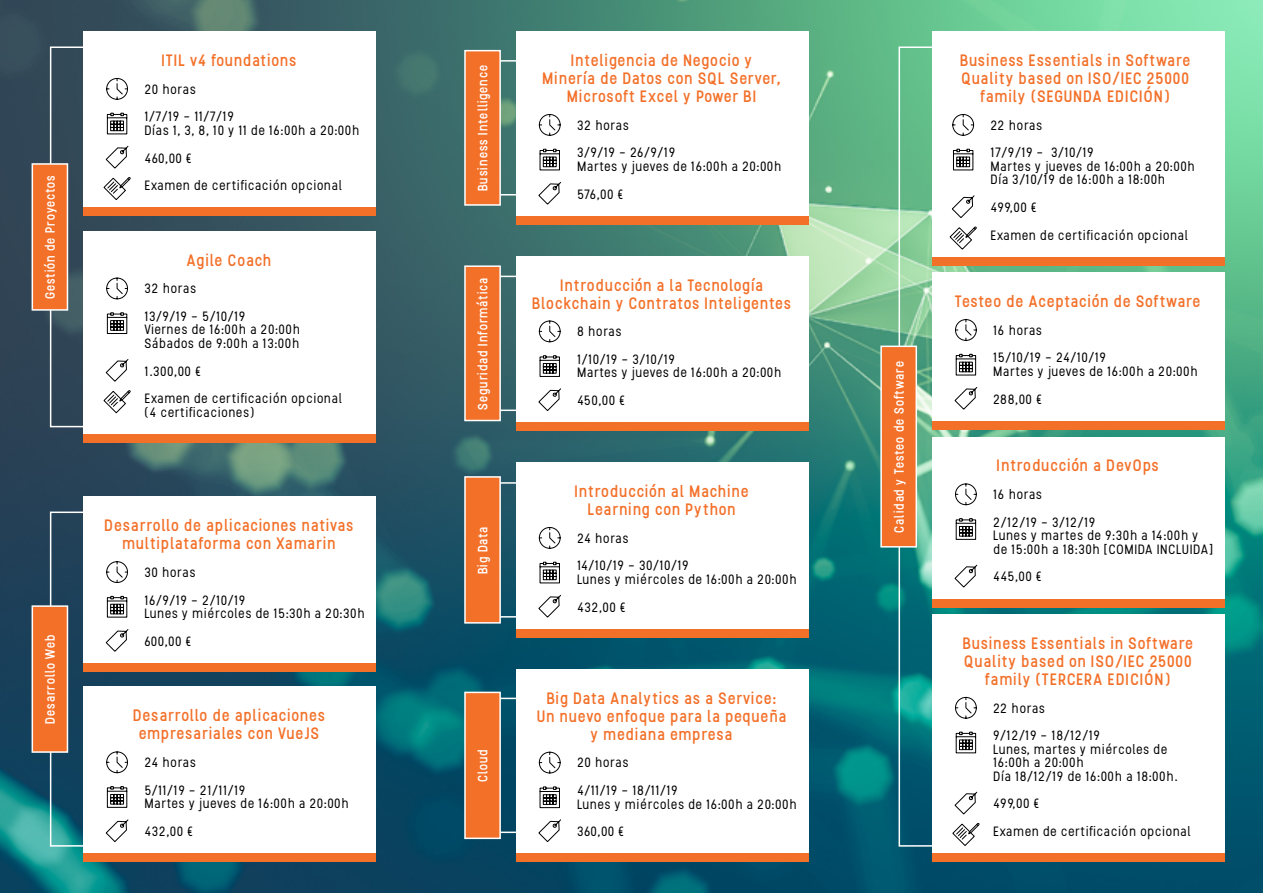
<style>
.page{position:relative;width:1263px;height:893px;background:#fff}
.page>*{position:absolute;margin:0;border:0;box-sizing:border-box;transform-origin:0 0}
.t1{font:500 16.5px/18px "Stellar";letter-spacing:.015em;color:#f37029;text-align:center}
.t2{font:13.5px/13.5px "Stellar";letter-spacing:.025em;color:#000}
.t3{font:500 13.5px "Stellar";letter-spacing:.015em;color:#fff}
</style>
<div class="page">
<img style="left:0;top:0;width:1263px;height:893px">
<div style="left:50px;top:47px;width:37px;height:380px;border:2px solid #fff"></div>
<div style="left:50px;top:511px;width:37px;height:336px;border:2px solid #fff"></div>
<div style="left:898px;top:47px;width:37px;height:800px;border:2px solid #fff"></div>
<div style="left:83px;top:496px;width:293px;height:176px;background:#fff"></div>
<div style="left:83px;top:687px;width:293px;height:175px;background:#fff"></div>
<div style="left:32px;top:163px;width:36px;height:148px;background:#f37029;border:2px solid #fff"></div>
<div style="left:880px;top:346px;width:37px;height:202px;background:#f37029;border:2px solid #fff"></div>
<div style="left:32px;top:605px;width:36px;height:148px;background:#f37029;border:2px solid #fff"></div>
<div style="left:83px;top:663px;width:293px;height:9px;background:#f37029"></div>
<div style="left:83px;top:853px;width:293px;height:9px;background:#f37029"></div>
<svg style="left:106px;top:561px;width:22px;height:22px"></svg>
<svg style="left:106px;top:751px;width:22px;height:23px"></svg>
<svg style="left:106px;top:595px;width:22px;height:23px"></svg>
<svg style="left:106px;top:786px;width:22px;height:22px"></svg>
<div style="left:516px;top:31px;width:292px;height:193px;background:#fff"></div>
<div style="left:464px;top:50px;width:37px;height:156px;background:#f37029;border:2px solid #fff"></div>
<div style="left:516px;top:216px;width:292px;height:8px;background:#f37029"></div>
<svg style="left:538px;top:114px;width:23px;height:22px"></svg>
<svg style="left:539px;top:148px;width:21px;height:23px"></svg>
<svg style="left:538px;top:182px;width:23px;height:23px"></svg>
<svg style="left:105px;top:629px;width:24px;height:23px"></svg>
<div style="left:932px;top:437px;width:292px;height:170px;background:#fff"></div>
<div style="left:932px;top:599px;width:292px;height:8px;background:#f37029"></div>
<svg style="left:955px;top:483px;width:22px;height:23px"></svg>
<svg style="left:955px;top:518px;width:21px;height:22px"></svg>
<svg style="left:954px;top:564px;width:24px;height:24px"></svg>
<div style="left:516px;top:256px;width:292px;height:175px;background:#fff"></div>
<div style="left:516px;top:422px;width:292px;height:9px;background:#f37029"></div>
<div style="left:464px;top:265px;width:37px;height:156px;background:#f37029;border:2px solid #fff"></div>
<svg style="left:538px;top:320px;width:23px;height:23px"></svg>
<svg style="left:539px;top:355px;width:21px;height:22px"></svg>
<svg style="left:538px;top:388px;width:23px;height:23px"></svg>
<div style="left:932px;top:272px;width:292px;height:157px;background:#fff"></div>
<div style="left:932px;top:421px;width:292px;height:8px;background:#f37029"></div>
<svg style="left:955px;top:319px;width:22px;height:22px"></svg>
<svg style="left:955px;top:353px;width:21px;height:23px"></svg>
<svg style="left:954px;top:387px;width:24px;height:23px"></svg>
<svg style="left:105px;top:819px;width:24px;height:23px"></svg>
<div style="left:83px;top:31px;width:293px;height:185px;background:#fff"></div>
<div style="left:83px;top:207px;width:293px;height:9px;background:#f37029"></div>
<svg style="left:106px;top:78px;width:22px;height:22px"></svg>
<svg style="left:106px;top:112px;width:22px;height:23px"></svg>
<svg style="left:105px;top:145px;width:24px;height:24px"></svg>
<svg style="left:103px;top:177px;width:28px;height:23px"></svg>
<div style="left:932px;top:31px;width:292px;height:234px;background:#fff"></div>
<div style="left:932px;top:257px;width:292px;height:8px;background:#f37029"></div>
<svg style="left:952px;top:114px;width:22px;height:22px"></svg>
<svg style="left:953px;top:148px;width:21px;height:23px"></svg>
<svg style="left:952px;top:195px;width:23px;height:23px"></svg>
<svg style="left:949px;top:226px;width:28px;height:24px"></svg>
<div style="left:83px;top:231px;width:293px;height:212px;background:#fff"></div>
<div style="left:83px;top:434px;width:293px;height:9px;background:#f37029"></div>
<svg style="left:106px;top:277px;width:22px;height:23px"></svg>
<svg style="left:106px;top:312px;width:22px;height:22px"></svg>
<svg style="left:105px;top:359px;width:24px;height:23px"></svg>
<svg style="left:103px;top:390px;width:28px;height:24px"></svg>
<div style="left:516px;top:462px;width:292px;height:175px;background:#fff"></div>
<div style="left:464px;top:476px;width:37px;height:148px;background:#f37029;border:2px solid #fff"></div>
<div style="left:516px;top:629px;width:292px;height:8px;background:#f37029"></div>
<svg style="left:538px;top:527px;width:23px;height:22px"></svg>
<svg style="left:539px;top:561px;width:21px;height:23px"></svg>
<svg style="left:538px;top:594px;width:23px;height:24px"></svg>
<div style="left:516px;top:669px;width:292px;height:193px;background:#fff"></div>
<div style="left:516px;top:853px;width:292px;height:9px;background:#f37029"></div>
<div style="left:464px;top:692px;width:37px;height:147px;background:#f37029;border:2px solid #fff"></div>
<svg style="left:538px;top:751px;width:23px;height:23px"></svg>
<svg style="left:539px;top:786px;width:21px;height:22px"></svg>
<svg style="left:538px;top:819px;width:23px;height:23px"></svg>
<div style="left:932px;top:614px;width:292px;height:247px;background:#fff"></div>
<svg style="left:955px;top:696px;width:22px;height:23px"></svg>
<svg style="left:955px;top:731px;width:21px;height:23px"></svg>
<svg style="left:954px;top:791px;width:24px;height:24px"></svg>
<div style="left:932px;top:853px;width:292px;height:9px;background:#f37029"></div>
<svg style="left:952px;top:823px;width:28px;height:23px"></svg>
<p class="t3" style="left:42px;top:299px;width:126px;rotate:-90deg">Gestión de Proyectos</p>
<p class="t3" style="left:42px;top:724px;width:92px;rotate:-90deg">Desarrollo Web</p>
<p class="t1" style="left:162px;top:51px;width:137px">ITIL v4 foundations</p>
<p class="t2" style="left:145px;top:82px;width:53px">20 horas</p>
<p class="t2" style="left:145px;top:110px;width:217px">1/7/19 - 11/7/19<br>Días 1, 3, 8, 10 y 11 de 16:00h a 20:00h</p>
<p class="t2" style="left:145px;top:144px;width:199px;line-height:27.6px">460,00 €<br>Examen de certificación opcional</p>
<p class="t1" style="left:187px;top:251px;width:86px">Agile Coach</p>
<p class="t2" style="left:145px;top:282px;width:54px">32 horas</p>
<p class="t2" style="left:145px;top:310px;width:157px">13/9/19 - 5/10/19<br>Viernes de 16:00h a 20:00h<br>Sábados de 9:00h a 13:00h</p>
<p class="t2" style="left:145px;top:364px;width:59px">1.300,00 €</p>
<p class="t2" style="left:145px;top:392px;width:199px">Examen de certificación opcional (4 certificaciones)</p>
<p class="t1" style="left:105px;top:516px;width:251px">Desarrollo de aplicaciones nativas multiplataforma con Xamarin</p>
<p class="t2" style="left:145px;top:565px;width:53px">30 horas</p>
<p class="t2" style="left:145px;top:593px;width:222px">16/9/19 - 2/10/19<br>Lunes y miércoles de 15:30h a 20:30h</p>
<p class="t2" style="left:145px;top:634px;width:49px">600,00 €</p>
<p class="t1" style="left:133px;top:707px;width:194px">Desarrollo de aplicaciones empresariales con VueJS</p>
<p class="t2" style="left:145px;top:756px;width:53px">24 horas</p>
<p class="t2" style="left:145px;top:783px;width:206px">5/11/19 - 21/11/19<br>Martes y jueves de 16:00h a 20:00h</p>
<p class="t2" style="left:145px;top:825px;width:51px">432,00 €</p>
<p class="t3" style="left:475px;top:191px;width:128px;rotate:-90deg">Business Intelligence</p>
<p class="t3" style="left:475px;top:410px;width:134px;rotate:-90deg">Seguridad Informática</p>
<p class="t3" style="left:475px;top:574px;width:50px;rotate:-90deg">Big Data</p>
<p class="t3" style="left:475px;top:782px;width:35px;rotate:-90deg">Cloud</p>
<p class="t1" style="left:542px;top:51px;width:241px">Inteligencia de Negocio y<br>Minería de Datos con SQL Server,<br>Microsoft Excel y Power BI</p>
<p class="t2" style="left:577px;top:118px;width:54px">32 horas</p>
<p class="t2" style="left:577px;top:146px;width:206px">3/9/19 - 26/9/19<br>Martes y jueves de 16:00h a 20:00h</p>
<p class="t2" style="left:577px;top:187px;width:49px">576,00 €</p>
<p class="t1" style="left:532px;top:276px;width:261px">Introducción a la Tecnología<br>Blockchain y Contratos Inteligentes</p>
<p class="t2" style="left:577px;top:325px;width:46px">8 horas</p>
<p class="t2" style="left:577px;top:352px;width:206px">1/10/19 - 3/10/19<br>Martes y jueves de 16:00h a 20:00h</p>
<p class="t2" style="left:577px;top:394px;width:50px">450,00 €</p>
<p class="t1" style="left:575px;top:482px;width:176px">Introducción al Machine<br>Learning con Python</p>
<p class="t2" style="left:577px;top:531px;width:53px">24 horas</p>
<p class="t2" style="left:577px;top:559px;width:221px">14/10/19 - 30/10/19<br>Lunes y miércoles de 16:00h a 20:00h</p>
<p class="t2" style="left:577px;top:600px;width:51px">432,00 €</p>
<p class="t1" style="left:537px;top:689px;width:251px">Big Data Analytics as a Service:<br>Un nuevo enfoque para la pequeña y mediana empresa</p>
<p class="t2" style="left:577px;top:756px;width:53px">20 horas</p>
<p class="t2" style="left:577px;top:784px;width:221px">4/11/19 - 18/11/19<br>Lunes y miércoles de 16:00h a 20:00h</p>
<p class="t2" style="left:577px;top:825px;width:49px">360,00 €</p>
<p class="t3" style="left:891px;top:532px;width:173px;rotate:-90deg">Calidad y Testeo de Software</p>
<p class="t1" style="left:960px;top:51px;width:232px">Business Essentials in Software<br>Quality based on ISO/IEC 25000 family (SEGUNDA EDICIÓN)</p>
<p class="t2" style="left:991px;top:118px;width:54px">22 horas</p>
<p class="t2" style="left:991px;top:146px;width:206px">17/9/19 - 3/10/19<br>Martes y jueves de 16:00h a 20:00h<br>Día 3/10/19 de 16:00h a 18:00h</p>
<p class="t2" style="left:991px;top:201px;width:48px">499,00 €</p>
<p class="t2" style="left:991px;top:228px;width:199px">Examen de certificación opcional</p>
<p class="t1" style="left:955px;top:292px;width:247px">Testeo de Aceptación de Software</p>
<p class="t2" style="left:993px;top:323px;width:51px">16 horas</p>
<p class="t2" style="left:993px;top:351px;width:206px">15/10/19 - 24/10/19<br>Martes y jueves de 16:00h a 20:00h</p>
<p class="t2" style="left:993px;top:392px;width:51px">288,00 €</p>
<p class="t1" style="left:997px;top:457px;width:164px">Introducción a DevOps</p>
<p class="t2" style="left:993px;top:488px;width:51px">16 horas</p>
<p class="t2" style="left:993px;top:515px;width:221px">2/12/19 - 3/12/19<br>Lunes y martes de 9:30h a 14:00h y de 15:00h a 18:30h [COMIDA INCLUIDA]</p>
<p class="t2" style="left:993px;top:570px;width:51px">445,00 €</p>
<p class="t1" style="left:963px;top:634px;width:232px">Business Essentials in Software<br>Quality based on ISO/IEC 25000 family (TERCERA EDICIÓN)</p>
<p class="t2" style="left:993px;top:701px;width:54px">22 horas</p>
<p class="t2" style="left:993px;top:729px;width:186px">9/12/19 - 18/12/19<br>Lunes, martes y miércoles de<br>16:00h a 20:00h<br>Día 18/12/19 de 16:00h a 18:00h.</p>
<p class="t2" style="left:993px;top:797px;width:48px">499,00 €</p>
<p class="t2" style="left:993px;top:825px;width:199px">Examen de certificación opcional</p>
</div>
